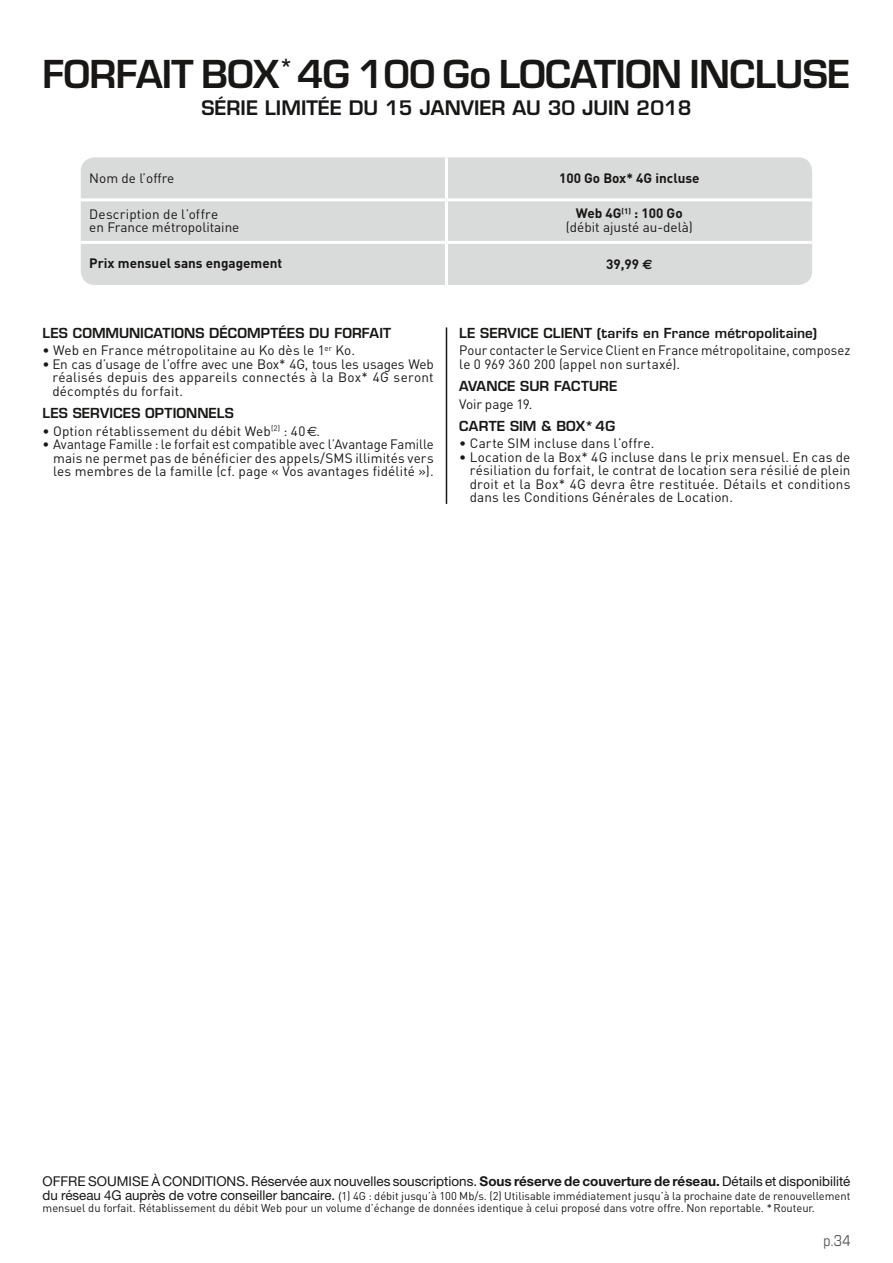
<style>
.page{position:relative;width:893px;height:1263px;background:#fff}
.page>*{position:absolute;margin:0;border:0;box-sizing:border-box;transform-origin:0 0}
.t1{font:600 37.5px "Eurostile LT Std";letter-spacing:-.02em;color:#181716}
.t2{font:600 19.5px "Eurostile LT Std";color:#181716}
.t3{font:condensed 15px "Eurostile LT Std";color:#565655}
.t4{font:13.5px/13.5px "DIN";letter-spacing:.01em;color:#181716;text-align:justify}
.t5{font:600 13.5px "Eurostile LT Std";letter-spacing:.01em;color:#181716}
.t6{font:13.5px "Helvetica Neue LT Std";color:#181716}
.t7{font:700 13.5px "DIN";color:#181716}
.t8{font:13.5px "DIN";letter-spacing:-.01em;color:#181716}
.t9{font:11.25px/12px "DIN";color:#181716}
.s1{font-weight:700}
.s2{font-family:"Euro Sans"}
.s3{font-family:"Helvetica Neue LT Std";font-size:13.5px}
.s4{font-family:"Helvetica Neue LT Std"}
</style>
<div class="page">
<hr style="left:446px;top:327px;width:1px;height:177px;background:#181716">
<div style="left:81px;top:157px;width:731px;height:128px;background:#d9dada;border-radius:14px"></div>
<hr style="left:445px;top:157px;width:3px;height:41px;background:#fff">
<hr style="left:445px;top:201px;width:3px;height:40px;background:#fff">
<hr style="left:81px;top:198px;width:365px;height:3px;background:#fff">
<hr style="left:446px;top:198px;width:366px;height:3px;background:#fff">
<hr style="left:81px;top:241px;width:365px;height:3px;background:#fff">
<hr style="left:446px;top:241px;width:366px;height:3px;background:#fff">
<hr style="left:445px;top:244px;width:3px;height:41px;background:#fff">
<h1 class="t1" style="left:43px;top:50px;width:809px">FORFAIT BOX<sup>*</sup> 4G 100 Go LOCATION INCLUSE</h1>
<h2 class="t2" style="left:201px;top:95px;width:492px">SÉRIE LIMITÉE DU 15 JANVIER AU 30 JUIN 2018</h2>
<p class="t4" style="left:89px;top:171px;width:86px">Nom de l’offre</p>
<p class="t7" style="left:559px;top:169px;width:142px">100 Go Box* 4G incluse</p>
<p class="t4" style="left:89px;top:207px;width:152px">Description de l’offre<br>en France métropolitaine</p>
<p class="t4" style="left:566px;top:206px;width:128px;line-height:14.2px;text-align:center"><span class="s1">Web 4G</span><sup>(1)</sup> <span class="s1">: 100 Go </span>(débit ajusté au-delà)</p>
<p class="t7" style="left:89px;top:254px;width:194px">Prix mensuel sans engagement</p>
<p class="t7" style="left:606px;top:255px;width:48px">39,99 <span class="s2">2</span></p>
<p class="t5" style="left:43px;top:324px;width:350px">LES COMMUNICATIONS DÉCOMPTÉES DU FORFAIT</p>
<p class="t4" style="left:43px;top:343px;width:314px">• Web en France métropolitaine au Ko dès le 1<sup>er</sup> Ko.</p>
<p class="t4" style="left:52px;top:357px;width:383px;text-indent:-10px">• En cas d’usage de l’offre avec une Box* 4G, tous les usages Web réalisés depuis des appareils connectés à la Box* 4G seront décomptés du forfait.</p>
<p class="t5" style="left:43px;top:404px;width:193px">LES SERVICES OPTIONNELS</p>
<p class="t4" style="left:43px;top:424px;width:279px">• Option rétablissement du débit Web<sup>(2)</sup> : 40 <span class="s2">€</span>.</p>
<p class="t4" style="left:53px;top:437px;width:382px;text-indent:-11px">• Avantage Famille : le forfait est compatible avec l’Avantage Famille mais ne permet pas de bénéficier des appels/SMS illimités vers les membres de la famille (cf. page « Vos avantages fidélité »).</p>
<p class="t5" style="left:459px;top:324px;width:359px">LE SERVICE CLIENT (tarifs en France métropolitaine)</p>
<p class="t4" style="left:459px;top:343px;width:393px">Pour contacter le Service Client en France métropolitaine, composez le 0 969 360 200 (appel non surtaxé).</p>
<p class="t5" style="left:459px;top:377px;width:160px">AVANCE SUR FACTURE</p>
<p class="t8" style="left:459px;top:395px;width:75px">Voir page 19.</p>
<p class="t5" style="left:459px;top:417px;width:157px">CARTE SIM &amp; BOX*4G</p>
<p class="t4" style="left:459px;top:436px;width:197px">• Carte SIM incluse dans l’offre.</p>
<p class="t4" style="left:470px;top:450px;width:382px;text-indent:-11px">• Location de la Box* 4G incluse dans le prix mensuel. En cas de résiliation du forfait, le contrat de location sera résilié de plein droit et la Box* 4G devra être restituée. Détails et conditions dans les Conditions Générales de Location.</p>
<p class="t6" style="left:43px;top:1173px;width:809px">OFFRE SOUMISE À CONDITIONS. Réservée aux nouvelles souscriptions. <span class="s1">Sous réserve de couverture de réseau.</span> Détails et disponibilité</p>
<p class="t9" style="left:43px;top:1190px;width:809px"><span class="s3">du réseau 4G auprès de votre conseiller bancaire.</span> <span class="s4">(</span>1) 4G : débit jusqu’à 100 Mb/s. (2) Utilisable immédiatement jusqu’à la prochaine date de renouvellement mensuel du forfait. Rétablissement du débit Web pour un volume d’échange de données identique à celui proposé dans votre offre. Non reportable. * Routeur.</p>
<p class="t3" style="left:823px;top:1231px;width:28px">p.34</p>
</div>
